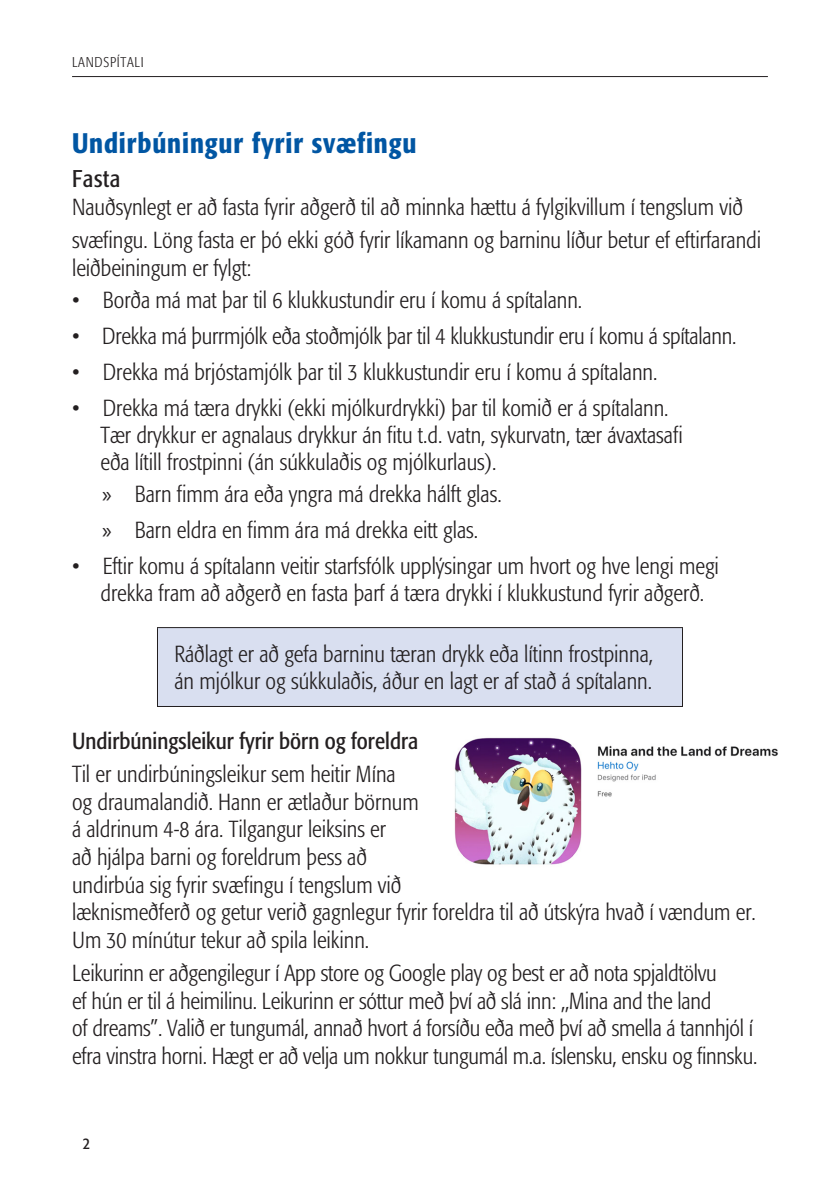
<style>
.page{position:relative;width:840px;height:1191px;background:#fff}
.page>*{position:absolute;margin:0;border:0;box-sizing:border-box;transform-origin:0 0}
.Fyrirsagnir{font:500 condensed 28px "Formata";letter-spacing:.03em;color:#0156a3}
.Millifyrirsagnir{font:condensed 24px "Formata";letter-spacing:.03em;color:#231f20}
.Meginmál_formata_lig{font:300 condensed 23px/27.6px "Formata";color:#231f20}
.Meginmál_formata_lig-2{font:condensed 23px "Formata";color:#231f20}
.t1{font:condensed 16px "Formata";color:#231f20}
.t2{font:300 condensed 14px "Formata";letter-spacing:.05em;color:#231f20}
.s1{font-family:"Myriad Pro";font-weight:400;font-stretch:normal}
</style>
<div class="page">
<hr style="left:72px;top:76px;width:695px;height:1px;background:#231f20">
<div style="left:157px;top:627px;width:525px;height:79px;background:#d9dff0"></div>
<hr style="left:157px;top:627px;width:525px;height:1px;background:#231f20">
<hr style="left:157px;top:628px;width:1px;height:78px;background:#231f20">
<hr style="left:681px;top:628px;width:1px;height:78px;background:#231f20">
<hr style="left:157px;top:706px;width:525px;height:1px;background:#231f20">
<img style="left:454px;top:737px;width:323px;height:128px">
<p class="t2" style="left:72px;top:54px;width:73px">LANDSPÍTALI</p>
<p class="Fyrirsagnir" style="left:72px;top:126px;width:346px">Undirbúningur fyrir svæfingu</p>
<p class="Millifyrirsagnir" style="left:72px;top:165px;width:50px">Fasta</p>
<p class="Meginmál_formata_lig" style="left:72px;top:193px;width:672px">Nauðsynlegt er að fasta fyrir aðgerð til að minnka hættu á fylgikvillum í tengslum við</p>
<p class="Meginmál_formata_lig" style="left:72px;top:226px;width:690px">svæfingu. Löng fasta er þó ekki góð fyrir líkamann og barninu líður betur ef eftirfarandi leiðbeiningum er fylgt:</p>
<p class="Meginmál_formata_lig" style="left:72px;top:287px;width:511px">• Borða má mat þar til 6 klukkustundir eru í komu á spítalann.</p>
<p class="Meginmál_formata_lig" style="left:72px;top:322px;width:665px">• Drekka má þurrmjólk eða stoðmjólk þar til 4 klukkustundir eru í komu á spítalann.</p>
<p class="Meginmál_formata_lig" style="left:72px;top:358px;width:586px">• Drekka má brjóstamjólk þar til 3 klukkustundir eru í komu á spítalann.</p>
<p class="Meginmál_formata_lig" style="left:100px;top:394px;width:583px;text-indent:-28px">• Drekka má tæra drykki (ekki mjólkurdrykki) þar til komið er á spítalann.<br>Tær drykkur er agnalaus drykkur án fitu t.d. vatn, sykurvatn, tær ávaxtasafi eða lítill frostpinni (án súkkulaðis og mjólkurlaus).</p>
<p class="Meginmál_formata_lig" style="left:102px;top:481px;width:401px"><span class="s1">»</span> Barn fimm ára eða yngra má drekka hálft glas.</p>
<p class="Meginmál_formata_lig" style="left:102px;top:516px;width:377px"><span class="s1">»</span> Barn eldra en fimm ára má drekka eitt glas.</p>
<p class="Meginmál_formata_lig" style="left:72px;top:552px;width:648px;text-align:center">• Eftir komu á spítalann veitir starfsfólk upplýsingar um hvort og hve lengi megi drekka fram að aðgerð en fasta þarf á tæra drykki í klukkustund fyrir aðgerð.</p>
<p class="Meginmál_formata_lig" style="left:174px;top:640px;width:480px">Ráðlagt er að gefa barninu tæran drykk eða lítinn frostpinna, án mjólkur og súkkulaðis, áður en lagt er af stað á spítalann.</p>
<p class="Meginmál_formata_lig-2" style="left:72px;top:727px;width:347px">Undirbúningsleikur fyrir börn og foreldra</p>
<p class="Meginmál_formata_lig" style="left:72px;top:760px;width:685px">Til er undirbúningsleikur sem heitir Mína<br>og draumalandið. Hann er ætlaður börnum<br>á aldrinum 4-8 ára. Tilgangur leiksins er<br>að hjálpa barni og foreldrum þess að<br>undirbúa sig fyrir svæfingu í tengslum við<br>læknismeðferð og getur verið gagnlegur fyrir foreldra til að útskýra hvað í vændum er.<br>Um 30 mínútur tekur að spila leikinn.</p>
<p class="Meginmál_formata_lig" style="left:72px;top:959px;width:686px">Leikurinn er aðgengilegur í App store og Google play og best er að nota spjaldtölvu<br>ef hún er til á heimilinu. Leikurinn er sóttur með því að slá inn: ,,Mina and the land<br>of dreams”. Valið er tungumál, annað hvort á forsíðu eða með því að smella á tannhjól í efra vinstra horni. Hægt er að velja um nokkur tungumál m.a. íslensku, ensku og finnsku.</p>
<p class="t1" style="left:83px;top:1133px;width:9px">2</p>
</div>
